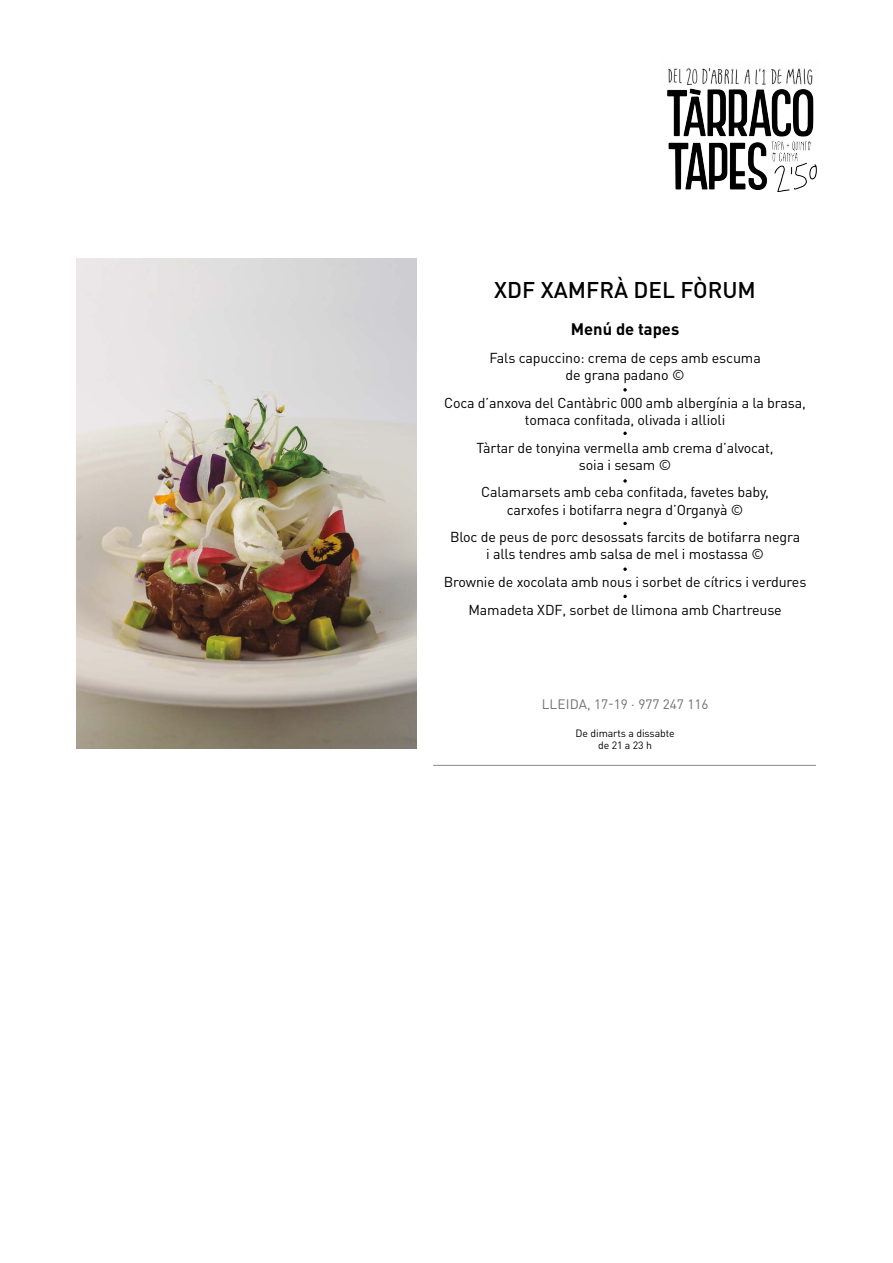
<style>
.page{position:relative;width:893px;height:1263px;background:#fff}
.page>*{position:absolute;margin:0;border:0;box-sizing:border-box;transform-origin:0 0}
.t1{font:500 22.5px "DINOT";color:#000}
.t2{font:700 16.5px "DINOT";color:#000}
.t3{font:14.25px/17.1px "DINOT";letter-spacing:-.01em;color:#000;text-align:center}
.t4{font:13.5px "DINOT";color:#706f6f}
.t5{font:10.5px/12px "DINOT";letter-spacing:-.01em;color:#000;text-align:center}
</style>
<div class="page">
<img style="left:667px;top:88px;width:150px;height:104px">
<img style="left:668px;top:67px;width:145px;height:18px">
<img style="left:76px;top:258px;width:341px;height:491px">
<svg style="left:623px;top:388px;width:4px;height:3px"></svg>
<svg style="left:623px;top:479px;width:4px;height:4px"></svg>
<svg style="left:623px;top:522px;width:4px;height:3px"></svg>
<svg style="left:623px;top:595px;width:4px;height:3px"></svg>
<svg style="left:623px;top:432px;width:4px;height:3px"></svg>
<svg style="left:623px;top:567px;width:4px;height:4px"></svg>
<hr style="left:433px;top:765px;width:383px;height:1px;background:#878787">
<h1 class="t1" style="left:494px;top:274px;width:263px">XDF XAMFRÀ DEL FÒRUM</h1>
<p class="t2" style="left:571px;top:318px;width:110px">Menú de tapes</p>
<p class="t3" style="left:489px;top:349px;width:273px">Fals capuccino: crema de ceps amb escuma de grana padano ©</p>
<p class="t3" style="left:444px;top:393px;width:363px">Coca d’anxova del Cantàbric 000 amb albergínia a la brasa, tomaca confitada, olivada i allioli</p>
<p class="t3" style="left:477px;top:438px;width:298px">Tàrtar de tonyina vermella amb crema d’alvocat, soia i sesam ©</p>
<p class="t3" style="left:481px;top:483px;width:289px">Calamarsets amb ceba confitada, favetes baby, carxofes i botifarra negra d’Organyà ©</p>
<p class="t3" style="left:450px;top:528px;width:352px">Bloc de peus de porc desossats farcits de botifarra negra i alls tendres amb salsa de mel i mostassa ©</p>
<p class="t3" style="left:444px;top:567px;width:364px;line-height:27.8px">Brownie de xocolata amb nous i sorbet de cítrics i verdures<br>Mamadeta XDF, sorbet de llimona amb Chartreuse</p>
<p class="t4" style="left:542px;top:694px;width:168px">LLEIDA, 17-19 · 977 247 116</p>
<p class="t5" style="left:576px;top:726px;width:100px">De dimarts a dissabte de 21 a 23 h</p>
</div>
